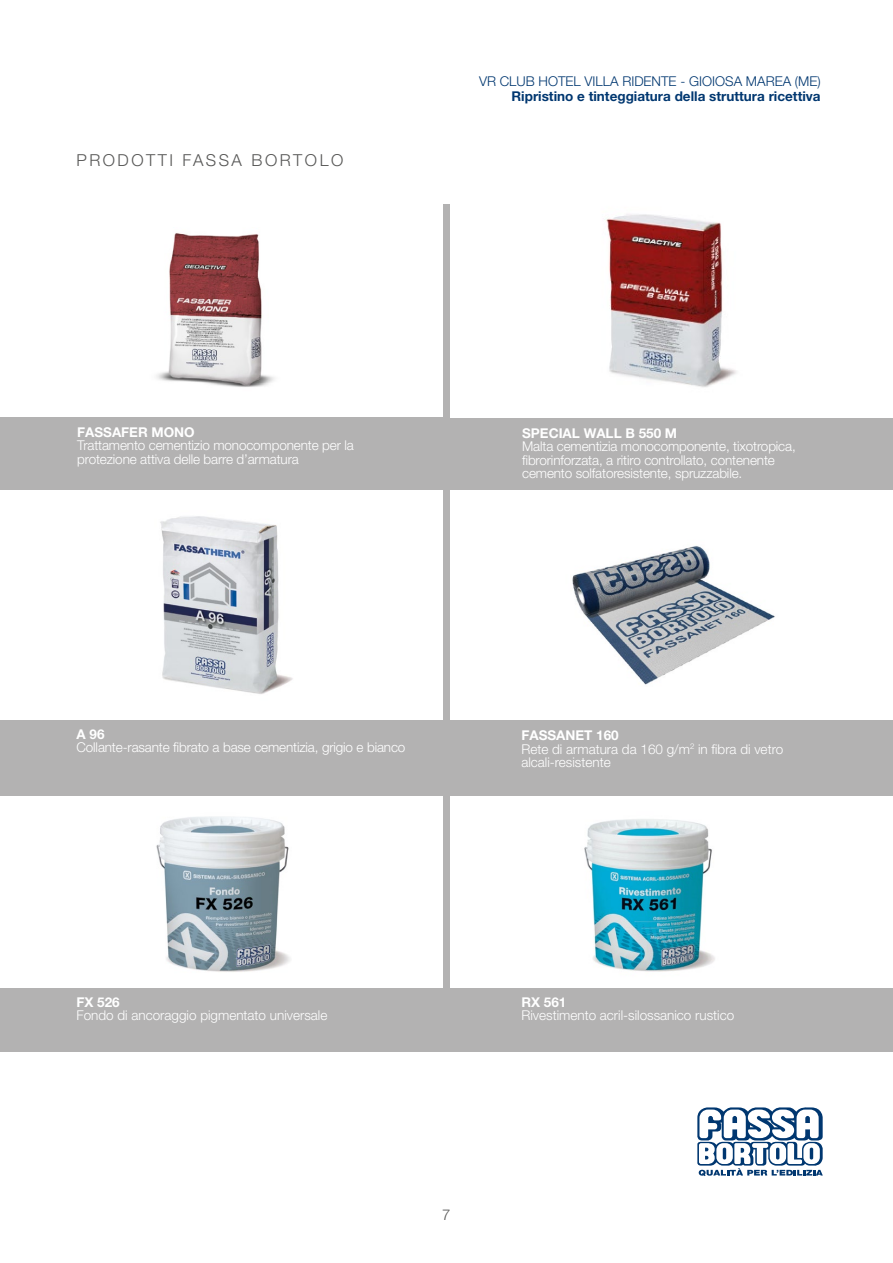
<style>
.page{position:relative;width:893px;height:1263px;background:#fff}
.page>*{position:absolute;margin:0;border:0;box-sizing:border-box;transform-origin:0 0}
.t1{font:300 16.5px "Helvetica Neue LT Pro";letter-spacing:.15em;color:#575756}
.t2{font:300 15px "Helvetica Neue LT Pro";color:#575756}
.t3{font:300 13.5px/13.5px "Helvetica Neue LT Pro";letter-spacing:-.01em;color:#fff}
.t4{font:700 13.5px "Helvetica Neue LT Pro";color:#003770}
.t5{font:700 13.5px "Helvetica Neue LT Pro";color:#fff}
.t6{font:300 13.5px "Helvetica Neue LT Pro";color:#003770}
.s1{font-weight:700}
</style>
<div class="page">
<svg style="left:697px;top:1107px;width:126px;height:69px"></svg>
<div style="left:0;top:204px;width:893px;height:336px;background:#b3b2b2"></div>
<div style="left:0;top:507px;width:893px;height:335px;background:#b3b2b2"></div>
<div style="left:451px;top:490px;width:442px;height:229px;background:#fff"></div>
<img style="left:572px;top:546px;width:203px;height:139px">
<div style="left:0;top:813px;width:893px;height:239px;background:#b3b2b2"></div>
<div style="left:0;top:490px;width:443px;height:229px;background:#fff"></div>
<img style="left:160px;top:516px;width:133px;height:178px">
<div style="left:0;top:796px;width:443px;height:192px;background:#fff"></div>
<div style="left:451px;top:796px;width:442px;height:192px;background:#fff"></div>
<img style="left:584px;top:819px;width:131px;height:153px">
<div style="left:451px;top:186px;width:442px;height:231px;background:#fff"></div>
<img style="left:606px;top:214px;width:131px;height:173px">
<img style="left:156px;top:816px;width:134px;height:156px">
<div style="left:0;top:187px;width:443px;height:230px;background:#fff"></div>
<img style="left:156px;top:233px;width:119px;height:154px">
<p class="t1" style="left:77px;top:150px;width:268px">PRODOTTI FASSA BORTOLO</p>
<p class="t6" style="left:479px;top:73px;width:343px">VR CLUB HOTEL VILLA RIDENTE - GIOIOSA MAREA (ME)</p>
<p class="t4" style="left:511px;top:88px;width:311px">Ripristino e tinteggiatura della struttura ricettiva</p>
<p class="t5" style="left:77px;top:423px;width:119px">FASSAFER MONO</p>
<p class="t3" style="left:77px;top:438px;width:278px">Trattamento cementizio monocomponente per la protezione attiva delle barre d’armatura</p>
<p class="t5" style="left:522px;top:425px;width:157px">SPECIAL WALL B 550 M</p>
<p class="t3" style="left:522px;top:439px;width:275px">Malta cementizia monocomponente, tixotropica, fibrorinforzata, a ritiro controllato, contenente cemento solfatoresistente, spruzzabile.</p>
<p class="t5" style="left:77px;top:726px;width:30px">A 96</p>
<p class="t3" style="left:77px;top:741px;width:330px">Collante-rasante fibrato a base cementizia, grigio e bianco</p>
<p class="t3" style="left:521px;top:728px;width:263px"><span class="s1">FASSANET 160<br></span>Rete di armatura da 160 g/m<sup>2</sup> in fibra di vetro alcali-resistente</p>
<p class="t5" style="left:77px;top:994px;width:45px">FX 526</p>
<p class="t3" style="left:77px;top:1008px;width:252px">Fondo di ancoraggio pigmentato universale</p>
<p class="t5" style="left:521px;top:994px;width:47px">RX 561</p>
<p class="t3" style="left:521px;top:1008px;width:214px">Rivestimento acril-silossanico rustico</p>
<p class="t2" style="left:442px;top:1205px;width:10px">7</p>
</div>
